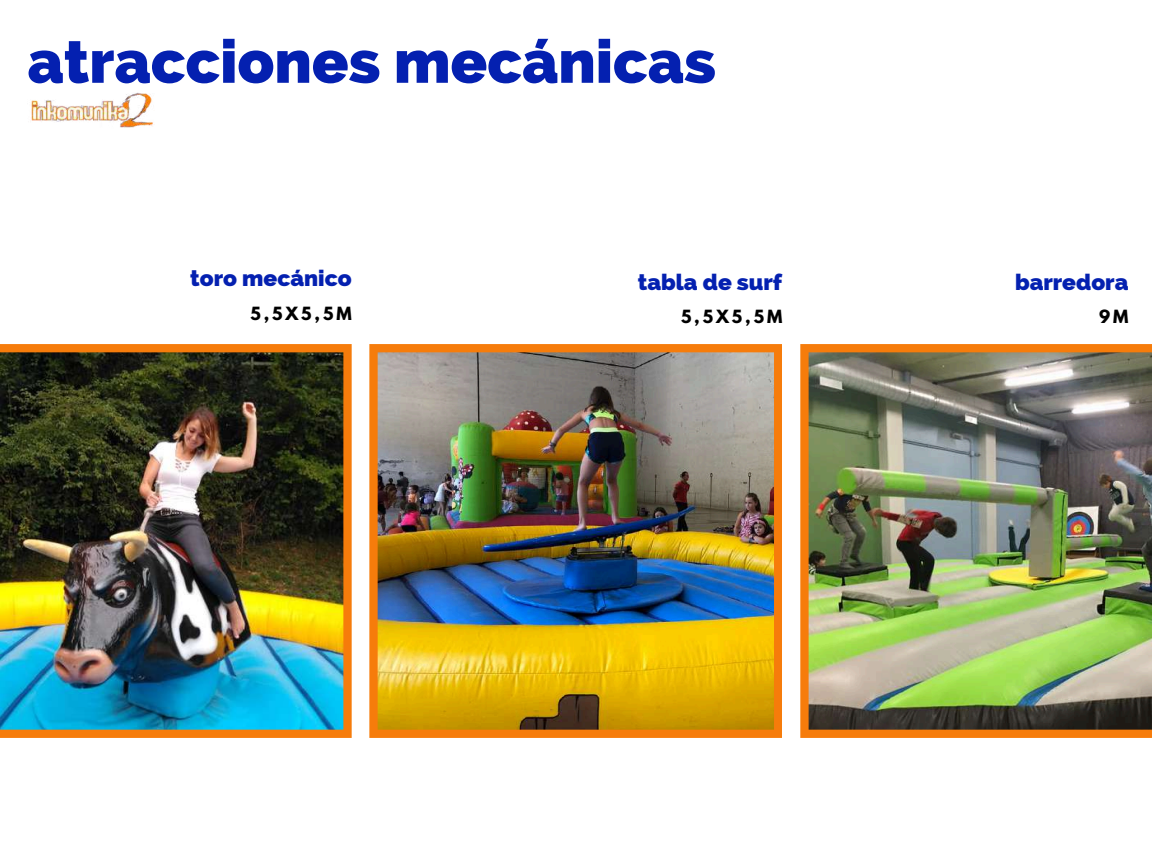
<style>
.page{position:relative;width:1152px;height:864px;background:#fff}
.page>*{position:absolute;margin:0;border:0;box-sizing:border-box;transform-origin:0 0}
.t1{font:800 60.3px "Raleway";color:#0420b0}
.t2{font:800 22.65px "Raleway";color:#0420b0}
.t3{font:700 16.2px "League Spartan";letter-spacing:.18em;color:#000}
</style>
<div class="page">
<img style="left:0;top:344px;width:352px;height:394px">
<img style="left:369px;top:344px;width:413px;height:394px">
<img style="left:800px;top:344px;width:352px;height:394px">
<img style="left:30px;top:92px;width:123px;height:36px">
<h1 class="t1" style="left:27px;top:26px;width:690px">atracciones mecánicas</h1>
<p class="t2" style="left:190px;top:265px;width:163px">toro mecánico</p>
<p class="t2" style="left:638px;top:268px;width:146px">tabla de surf</p>
<p class="t2" style="left:1015px;top:268px;width:115px">barredora</p>
<p class="t3" style="left:250px;top:305px;width:103px">5,5X5,5M</p>
<p class="t3" style="left:681px;top:309px;width:103px">5,5X5,5M</p>
<p class="t3" style="left:1099px;top:309px;width:31px">9M</p>
</div>
